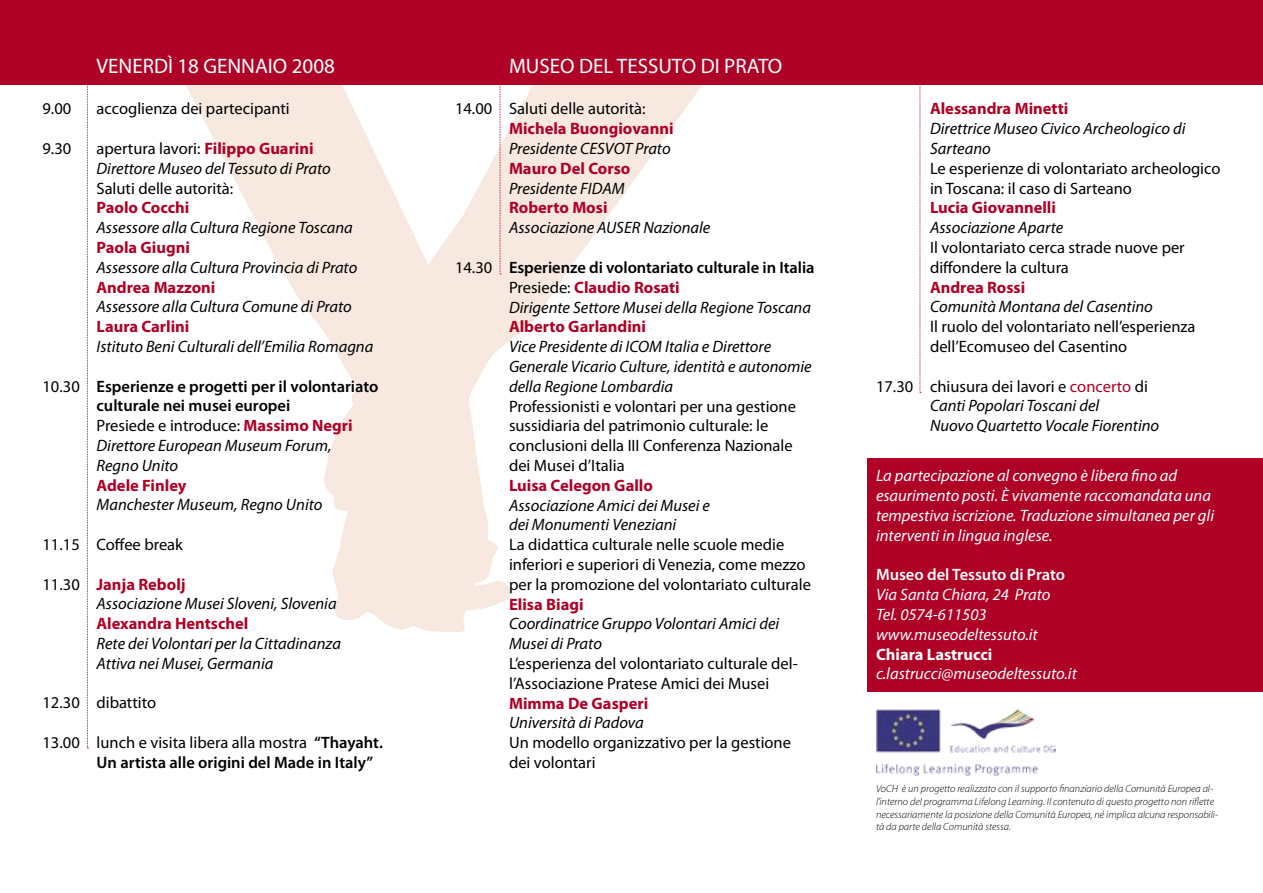
<style>
.page{position:relative;width:1263px;height:893px;background:#fff}
.page>*{position:absolute;margin:0;border:0;box-sizing:border-box;transform-origin:0 0}
.t1{font:21px "Myriad Pro";color:#fff}
.carica{font:italic 16.5px/19.8px "Myriad Pro";color:#000}
.t2{font:16.5px/19.8px "Myriad Pro";color:#000}
.nome{font:700 16.5px "Myriad Pro";color:#af0025}
.carica-2{font:italic 16.5px/19.8px "Myriad Pro";color:#fff}
.t3{font:600 16.5px/19.8px "Myriad Pro";color:#000}
.t4{font:600 16.5px "Myriad Pro";color:#fff}
.nome-2{font:700 16.5px "Myriad Pro";color:#fff}
.t5{font:italic 300 10.5px/12.6px "Myriad Pro";color:#000}
.s1{font-weight:700;color:#af0025}
.s2{font-weight:400}
.s3{font-weight:400;color:#000}
.s4{color:#af0025}
</style>
<div class="page">
<div style="left:867px;top:458px;width:396px;height:233px;background:#af0025"></div>
<svg style="left:186px;top:85px;width:516px;height:547px"></svg>
<div style="left:0;top:0;width:1263px;height:85px;background:#af0025"></div>
<img style="left:875px;top:709px;width:181px;height:67px">
<svg style="left:87px;top:85px;width:1px;height:663px"></svg>
<svg style="left:500px;top:85px;width:1px;height:190px"></svg>
<svg style="left:919px;top:85px;width:2px;height:308px"></svg>
<p class="t1" style="left:97px;top:54px;width:240px">VENERDÌ 18 GENNAIO 2008</p>
<p class="t1" style="left:509px;top:54px;width:275px">MUSEO DEL TESSUTO DI PRATO</p>
<p class="t2" style="left:43px;top:99px;width:30px">9.00</p>
<p class="t2" style="left:97px;top:99px;width:195px">accoglienza dei partecipanti</p>
<p class="t2" style="left:43px;top:139px;width:30px">9.30</p>
<p class="t2" style="left:97px;top:139px;width:219px">apertura lavori: <span class="s1">Filippo Guarini</span></p>
<p class="carica" style="left:97px;top:159px;width:236px">Direttore Museo del Tessuto di Prato</p>
<p class="t2" style="left:97px;top:179px;width:138px">Saluti delle autorità:</p>
<p class="nome" style="left:97px;top:199px;width:94px">Paolo Cocchi</p>
<p class="carica" style="left:97px;top:218px;width:258px">Assessore alla Cultura Regione Toscana</p>
<p class="nome" style="left:97px;top:238px;width:95px">Paola Giugni</p>
<p class="carica" style="left:97px;top:258px;width:262px">Assessore alla Cultura Provincia di Prato</p>
<p class="nome" style="left:97px;top:278px;width:120px">Andrea Mazzoni</p>
<p class="carica" style="left:97px;top:297px;width:257px">Assessore alla Cultura Comune di Prato</p>
<p class="nome" style="left:97px;top:317px;width:94px">Laura Carlini</p>
<p class="carica" style="left:97px;top:337px;width:278px">Istituto Beni Culturali dell’Emilia Romagna</p>
<p class="t3" style="left:97px;top:376px;width:283px;text-indent:-54px"><span class="s2">10.30</span> Esperienze e progetti per il volontariato culturale nei musei europei</p>
<p class="t2" style="left:97px;top:416px;width:258px">Presiede e introduce: <span class="s1">Massimo Negri</span></p>
<p class="carica" style="left:97px;top:436px;width:237px">Direttore European Museum Forum,</p>
<p class="carica" style="left:97px;top:456px;width:83px">Regno Unito</p>
<p class="nome" style="left:97px;top:476px;width:92px">Adele Finley</p>
<p class="carica" style="left:97px;top:495px;width:227px">Manchester Museum, Regno Unito</p>
<p class="t2" style="left:43px;top:535px;width:142px">11.15 Coffee break</p>
<p class="nome" style="left:43px;top:575px;width:145px"><span class="s3">11.30</span> Janja Rebolj</p>
<p class="carica" style="left:97px;top:594px;width:242px">Associazione Musei Sloveni, Slovenia</p>
<p class="nome" style="left:97px;top:614px;width:153px">Alexandra Hentschel</p>
<p class="carica" style="left:97px;top:634px;width:246px">Rete dei Volontari per la Cittadinanza</p>
<p class="carica" style="left:97px;top:654px;width:178px">Attiva nei Musei, Germania</p>
<p class="t2" style="left:43px;top:693px;width:115px">12.30 dibattito</p>
<p class="t3" style="left:97px;top:733px;width:288px;text-indent:-54px"><span class="s2">13.00 lunch e visita libera alla mostra</span> “Thayaht.<br>Un artista alle origini del Made in Italy”</p>
<p class="t2" style="left:455px;top:99px;width:192px">14.00 Saluti delle autorità:</p>
<p class="nome" style="left:509px;top:119px;width:166px">Michela Buongiovanni</p>
<p class="carica" style="left:509px;top:139px;width:163px">Presidente CESVOT Prato</p>
<p class="nome" style="left:509px;top:159px;width:123px">Mauro Del Corso</p>
<p class="carica" style="left:509px;top:179px;width:117px">Presidente FIDAM</p>
<p class="nome" style="left:509px;top:199px;width:100px">Roberto Mosi</p>
<p class="carica" style="left:509px;top:218px;width:203px">Associazione AUSER Nazionale</p>
<p class="t3" style="left:455px;top:258px;width:361px"><span class="s2">14.30</span> Esperienze di volontariato culturale in Italia</p>
<p class="nome" style="left:509px;top:278px;width:172px"><span class="s3">Presiede:</span> Claudio Rosati</p>
<p class="carica" style="left:509px;top:298px;width:303px">Dirigente Settore Musei della Regione Toscana</p>
<p class="nome" style="left:509px;top:318px;width:139px">Alberto Garlandini</p>
<p class="carica" style="left:509px;top:337px;width:264px">Vice Presidente di ICOM Italia e Direttore</p>
<p class="carica" style="left:509px;top:357px;width:304px">Generale Vicario Culture, identità e autonomie della Regione Lombardia</p>
<p class="t2" style="left:509px;top:396px;width:288px">Professionisti e volontari per una gestione sussidiaria del patrimonio culturale: le conclusioni della III Conferenza Nazionale dei Musei d’Italia</p>
<p class="nome" style="left:509px;top:476px;width:145px">Luisa Celegon Gallo</p>
<p class="carica" style="left:509px;top:496px;width:202px">Associazione Amici dei Musei e</p>
<p class="carica" style="left:509px;top:515px;width:169px">dei Monumenti Veneziani</p>
<p class="t2" style="left:509px;top:535px;width:303px">La didattica culturale nelle scuole medie inferiori e superiori di Venezia, come mezzo per la promozione del volontariato culturale</p>
<p class="nome" style="left:509px;top:595px;width:76px">Elisa Biagi</p>
<p class="carica" style="left:509px;top:614px;width:272px">Coordinatrice Gruppo Volontari Amici dei<br>Musei di Prato</p>
<p class="t2" style="left:509px;top:654px;width:290px">L’esperienza del volontariato culturale del-</p>
<p class="t2" style="left:509px;top:674px;width:262px">l’Associazione Pratese Amici dei Musei</p>
<p class="nome" style="left:509px;top:694px;width:141px">Mimma De Gasperi</p>
<p class="carica" style="left:509px;top:713px;width:136px">Università di Padova</p>
<p class="t2" style="left:509px;top:733px;width:283px">Un modello organizzativo per la gestione</p>
<p class="t2" style="left:509px;top:753px;width:88px">dei volontari</p>
<p class="nome" style="left:930px;top:100px;width:140px">Alessandra Minetti</p>
<p class="carica" style="left:930px;top:119px;width:257px">Direttrice Museo Civico Archeologico di<br>Sarteano</p>
<p class="t2" style="left:930px;top:159px;width:292px">Le esperienze di volontariato archeologico</p>
<p class="t2" style="left:930px;top:179px;width:203px">in Toscana: il caso di Sarteano</p>
<p class="nome" style="left:930px;top:199px;width:128px">Lucia Giovannelli</p>
<p class="carica" style="left:930px;top:218px;width:135px">Associazione Aparte</p>
<p class="t2" style="left:930px;top:238px;width:256px">Il volontariato cerca strade nuove per diffondere la cultura</p>
<p class="nome" style="left:930px;top:278px;width:97px">Andrea Rossi</p>
<p class="carica" style="left:930px;top:297px;width:224px">Comunità Montana del Casentino</p>
<p class="t2" style="left:930px;top:317px;width:267px">Il ruolo del volontariato nell’esperienza dell’Ecomuseo del Casentino</p>
<p class="t2" style="left:876px;top:377px;width:273px">17.30 chiusura dei lavori e <span class="s4">concerto</span> di</p>
<p class="carica" style="left:930px;top:396px;width:171px">Canti Popolari Toscani del</p>
<p class="carica" style="left:930px;top:416px;width:231px">Nuovo Quartetto Vocale Fiorentino</p>
<p class="carica-2" style="left:876px;top:466px;width:340px">La partecipazione al convegno è libera fino ad esaurimento posti. È vivamente raccomandata una tempestiva iscrizione. Traduzione simultanea per gli interventi in lingua inglese.</p>
<p class="t4" style="left:876px;top:566px;width:190px">Museo del Tessuto di Prato</p>
<p class="carica-2" style="left:876px;top:585px;width:176px">Via Santa Chiara, 24 Prato</p>
<p class="carica-2" style="left:876px;top:605px;width:112px">Tel. 0574-611503</p>
<p class="carica-2" style="left:876px;top:625px;width:163px">www.museodeltessuto.it</p>
<p class="nome-2" style="left:876px;top:645px;width:118px">Chiara Lastrucci</p>
<p class="carica-2" style="left:876px;top:664px;width:202px">c.lastrucci@museodeltessuto.it</p>
<p class="t5" style="left:876px;top:783px;width:344px">VoCH è un progetto realizzato con il supporto finanziario della Comunità Europea al&shy;l’interno del programma Lifelong Learning. Il contenuto di questo progetto non riflette necessariamente la posizione della Comunità Europea, né implica alcuna responsabili&shy;tà da parte della Comunità stessa.</p>
</div>
